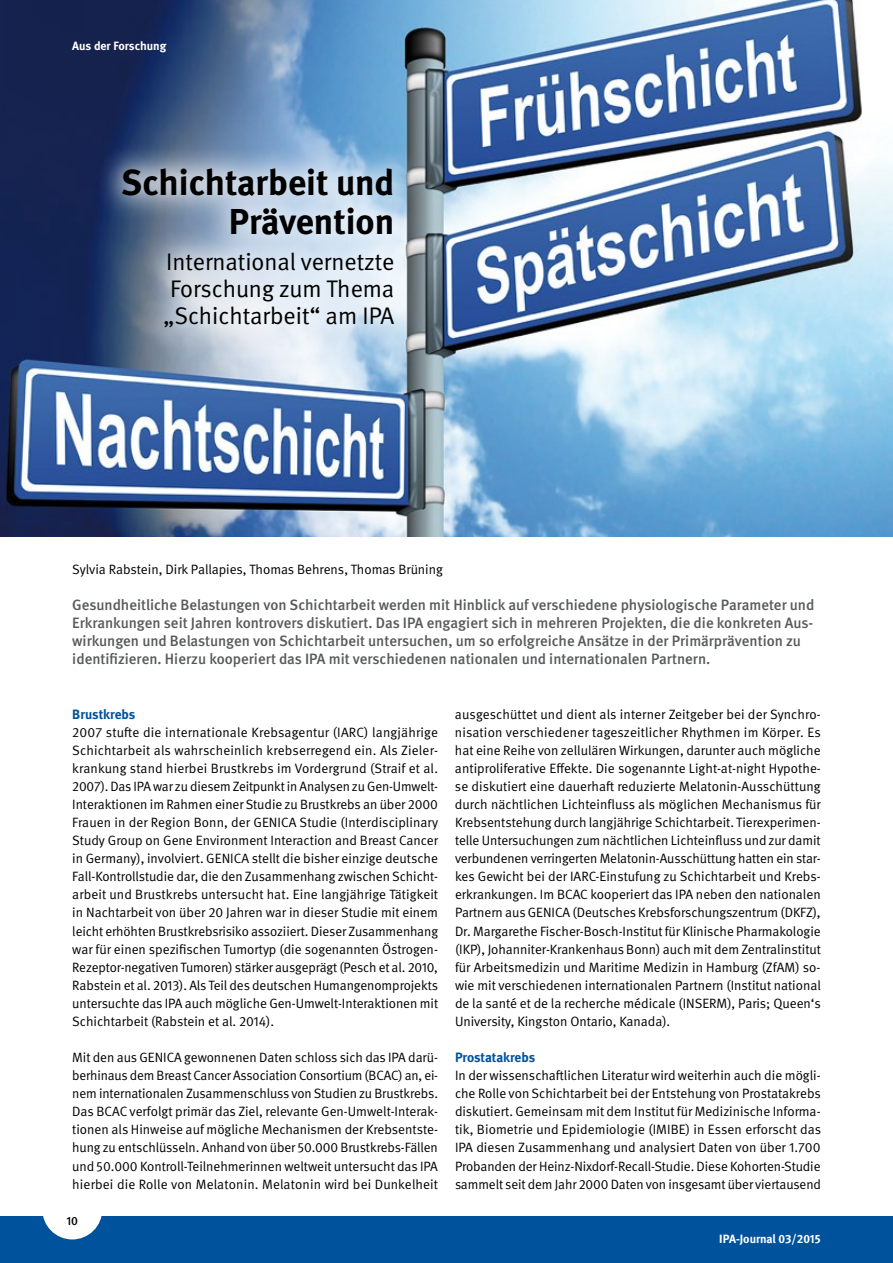
<style>
.page{position:relative;width:893px;height:1263px;background:#fff}
.page>*{position:absolute;margin:0;border:0;box-sizing:border-box;transform-origin:0 0}
.t1{font:700 36px/39px "DGUV Meta";color:#000;text-align:right}
.t2{font:24px/27px "DGUV Meta";color:#000;text-align:justify}
.t3{font:500 15px/18px "DGUV Meta";color:#58595b}
.t4{font:13.5px/18px "DGUV Meta";color:#000;text-align:justify}
.t5{font:700 13.5px "DGUV Meta";letter-spacing:-.005em;color:#00529c}
.t6{font:700 12px "DGUV Meta";color:#fff}
.t7{font:500 12px "DGUV Meta";color:#000}
</style>
<div class="page">
<div style="left:0;top:1216px;width:893px;height:47px;background:#00529c"></div>
<img style="left:0;top:0;width:893px;height:537px">
<div style="left:42px;top:1179px;width:60px;height:60px;background:#fff;border-radius:50%"></div>
<div style="left:96px;top:141px;width:325px;height:212px;background:#fff;opacity:.76"></div>
<p class="t6" style="left:72px;top:39px;width:96px">Aus der Forschung</p>
<h1 class="t1" style="left:121px;top:164px;width:275px">Schichtarbeit und<br>Prävention</h1>
<h2 class="t2" style="left:163px;top:248px;width:233px">International vernetzte Forschung zum Thema „Schichtarbeit“ am IPA</h2>
<p class="t4" style="left:72px;top:561px;width:372px">Sylvia Rabstein, Dirk Pallapies, Thomas Behrens, Thomas Brüning</p>
<p class="t3" style="left:72px;top:596px;width:744px">Gesundheitliche Belastungen von Schichtarbeit werden mit Hinblick auf verschiedene physiologische Parameter und Erkrankungen seit Jahren kontrovers diskutiert. Das IPA engagiert sich in mehreren Projekten, die die konkreten Aus&shy;wirkungen und Belastungen von Schichtarbeit untersuchen, um so erfolgreiche Ansätze in der Primärprävention zu identifizieren. Hierzu kooperiert das IPA mit verschiedenen nationalen und internationalen Partnern.</p>
<p class="t5" style="left:72px;top:706px;width:65px">Brustkrebs</p>
<p class="t4" style="left:72px;top:723px;width:367px">2007 stufte die internationale Krebsagentur (IARC) langjährige Schichtarbeit als wahrscheinlich krebserregend ein. Als Zieler&shy;krankung stand hierbei Brustkrebs im Vordergrund (Straif et al.<br>2007). Das IPA war zu diesem Zeitpunkt in Analysen zu Gen-Umwelt-Interaktionen im Rahmen einer Studie zu Brustkrebs an über 2000<br>Frauen in der Region Bonn, der GENICA Studie (Interdisciplinary Study Group on Gene Environment Interaction and Breast Cancer in Germany), involviert. GENICA stellt die bisher einzige deutsche Fall-Kontrollstudie dar, die den Zusammenhang zwischen Schicht&shy;arbeit und Brustkrebs untersucht hat. Eine langjährige Tätigkeit in Nachtarbeit von über 20 Jahren war in dieser Studie mit einem leicht erhöhten Brustkrebsrisiko assoziiert. Dieser Zusammenhang war für einen spezifischen Tumortyp (die sogenannten Östrogen-Rezeptor-negativen Tumoren) stärker ausgeprägt (Pesch et al. 2010, Rabstein et al. 2013). Als Teil des deutschen Humangenomprojekts untersuchte das IPA auch mögliche Gen-Umwelt-Interaktionen mit Schichtarbeit (Rabstein et al. 2014).</p>
<p class="t4" style="left:72px;top:1049px;width:367px">Mit den aus GENICA gewonnenen Daten schloss sich das IPA darü&shy;berhinaus dem Breast Cancer Association Consortium (BCAC) an, ei&shy;nem internationalen Zusammenschluss von Studien zu Brustkrebs.<br>Das BCAC verfolgt primär das Ziel, relevante Gen-Umwelt-Interak&shy;tionen als Hinweise auf mögliche Mechanismen der Krebsentste&shy;hung zu entschlüsseln. Anhand von über 50.000 Brustkrebs-Fällen und 50.000 Kontroll-Teilnehmerinnen weltweit untersucht das IPA hierbei die Rolle von Melatonin. Melatonin wird bei Dunkelheit</p>
<p class="t7" style="left:66px;top:1213px;width:13px">10</p>
<p class="t4" style="left:455px;top:705px;width:367px">ausgeschüttet und dient als interner Zeitgeber bei der Synchro&shy;nisation verschiedener tageszeitlicher Rhythmen im Körper. Es hat eine Reihe von zellulären Wirkungen, darunter auch mögliche antiproliferative Effekte. Die sogenannte Light-at-night Hypothe&shy;se diskutiert eine dauerhaft reduzierte Melatonin-Ausschüttung durch nächtlichen Lichteinfluss als möglichen Mechanismus für Krebsentstehung durch langjährige Schichtarbeit. Tierexperimen&shy;telle Untersuchungen zum nächtlichen Lichteinfluss und zur damit verbundenen verringerten Melatonin-Ausschüttung hatten ein star&shy;kes Gewicht bei der IARC-Einstufung zu Schichtarbeit und Krebs&shy;erkrankungen. Im BCAC kooperiert das IPA neben den nationalen Partnern aus GENICA (Deutsches Krebsforschungszentrum (DKFZ), Dr. Margarethe Fischer-Bosch-Institut für Klinische Pharmakologie (IKP), Johanniter-Krankenhaus Bonn) auch mit dem Zentralinstitut für Arbeitsmedizin und Maritime Medizin in Hamburg (ZfAM) so&shy;wie mit verschiedenen internationalen Partnern (Institut national de la santé et de la recherche médicale (INSERM), Paris; Queen‘s University, Kingston Ontario, Kanada).</p>
<p class="t5" style="left:455px;top:1049px;width:82px">Prostatakrebs</p>
<p class="t4" style="left:455px;top:1067px;width:368px">In der wissenschaftlichen Literatur wird weiterhin auch die mögli&shy;che Rolle von Schichtarbeit bei der Entstehung von Prostatakrebs diskutiert. Gemeinsam mit dem Institut für Medizinische Informa&shy;tik, Biometrie und Epidemiologie (IMIBE) in Essen erforscht das IPA diesen Zusammenhang und analysiert Daten von über 1.700<br>Probanden der Heinz-Nixdorf-Recall-Studie. Diese Kohorten-Studie sammelt seit dem Jahr 2000 Daten von insgesamt über viertausend</p>
<p class="t6" style="left:719px;top:1231px;width:103px">IPA-Journal 03/2015</p>
</div>
